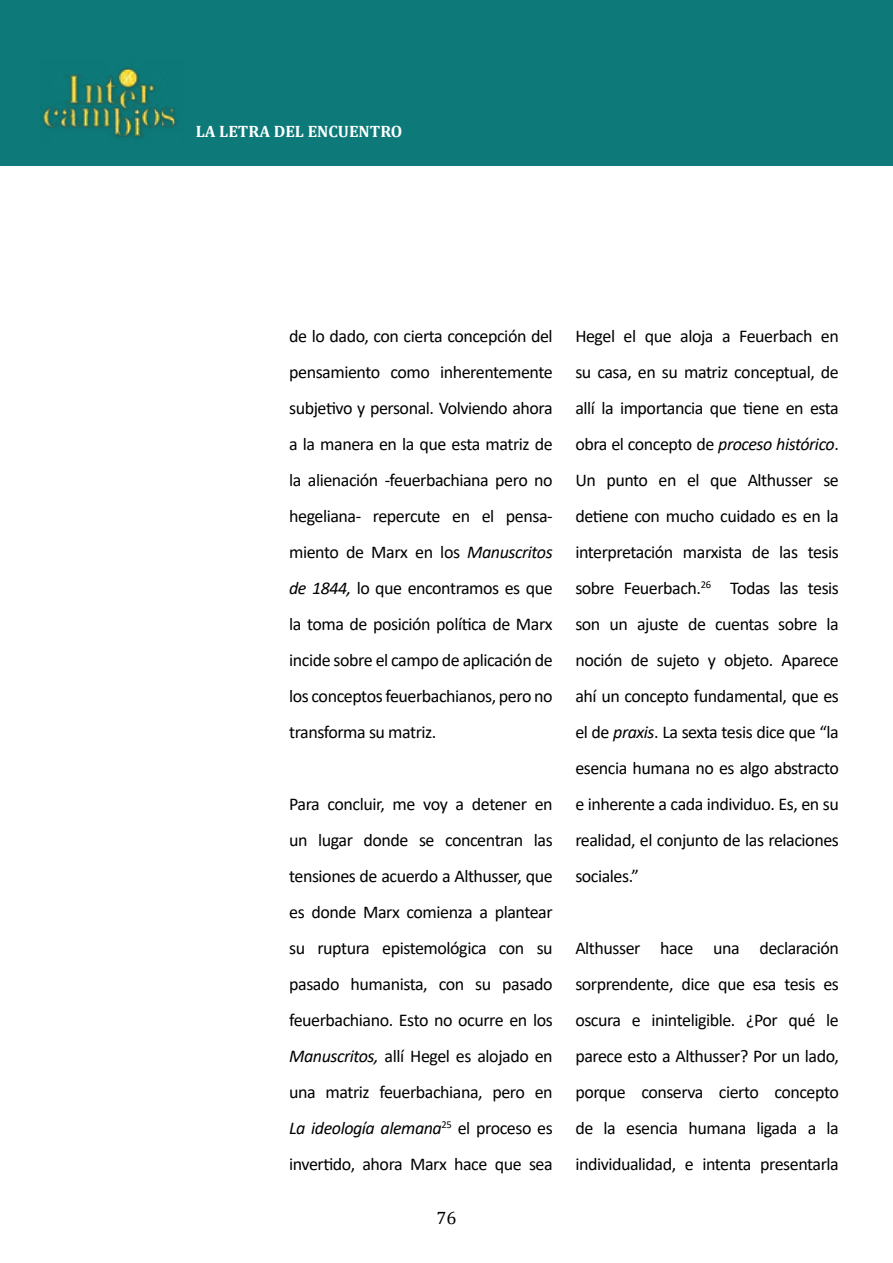
<style>
.page{position:relative;width:893px;height:1263px;background:#fff}
.page>*{position:absolute;margin:0;border:0;box-sizing:border-box;transform-origin:0 0}
.t1{font:18px/36px "Calibri";letter-spacing:-.025em;color:#000;text-align:justify}
.t2{font:18px "Cambria";color:#000}
.t3{font:700 16.5px "Cambria";color:#fff}
.s1{font-style:italic}
</style>
<div class="page">
<div style="left:0;top:0;width:893px;height:166px;background:#0d7979"></div>
<img style="left:41px;top:59px;width:143px;height:86px">
<p class="t3" style="left:196px;top:120px;width:208px">LA LETRA DEL ENCUENTRO</p>
<p class="t1" style="left:289px;top:318px;width:265px">de lo dado, con cierta concepción del pensamiento como inherentemente subjetivo y personal. Volviendo ahora a la manera en la que esta matriz de la alienación -feuerbachiana pero no hegeliana- repercute en el pensa&shy;miento de Marx en los <span class="s1">Manuscritos de 1844,</span> lo que encontramos es que la toma de posición política de Marx incide sobre el campo de aplicación de los conceptos feuerbachianos, pero no transforma su matriz.</p>
<p class="t1" style="left:289px;top:786px;width:265px">Para concluir, me voy a detener en un lugar donde se concentran las tensiones de acuerdo a Althusser, que es donde Marx comienza a plantear su ruptura epistemológica con su pasado humanista, con su pasado feuerbachiano. Esto no ocurre en los <span class="s1">Manuscritos,</span> allí Hegel es alojado en una matriz feuerbachiana, pero en <span class="s1">La ideología alemana</span><sup>25</sup> el proceso es invertido, ahora Marx hace que sea</p>
<p class="t2" style="left:436px;top:1207px;width:21px">76</p>
<p class="t1" style="left:575px;top:318px;width:265px">Hegel el que aloja a Feuerbach en su casa, en su matriz conceptual, de allí la importancia que tiene en esta obra el concepto de <span class="s1">proceso histórico</span>.<br>Un punto en el que Althusser se detiene con mucho cuidado es en la interpretación marxista de las tesis sobre Feuerbach.<sup>26</sup> Todas las tesis son un ajuste de cuentas sobre la noción de sujeto y objeto. Aparece ahí un concepto fundamental, que es el de <span class="s1">praxis</span>. La sexta tesis dice que “la esencia humana no es algo abstracto e inherente a cada individuo. Es, en su realidad, el conjunto de las relaciones sociales.”</p>
<p class="t1" style="left:575px;top:930px;width:265px">Althusser hace una declaración sorprendente, dice que esa tesis es oscura e ininteligible. ¿Por qué le parece esto a Althusser? Por un lado, porque conserva cierto concepto de la esencia humana ligada a la individualidad, e intenta presentarla</p>
</div>
